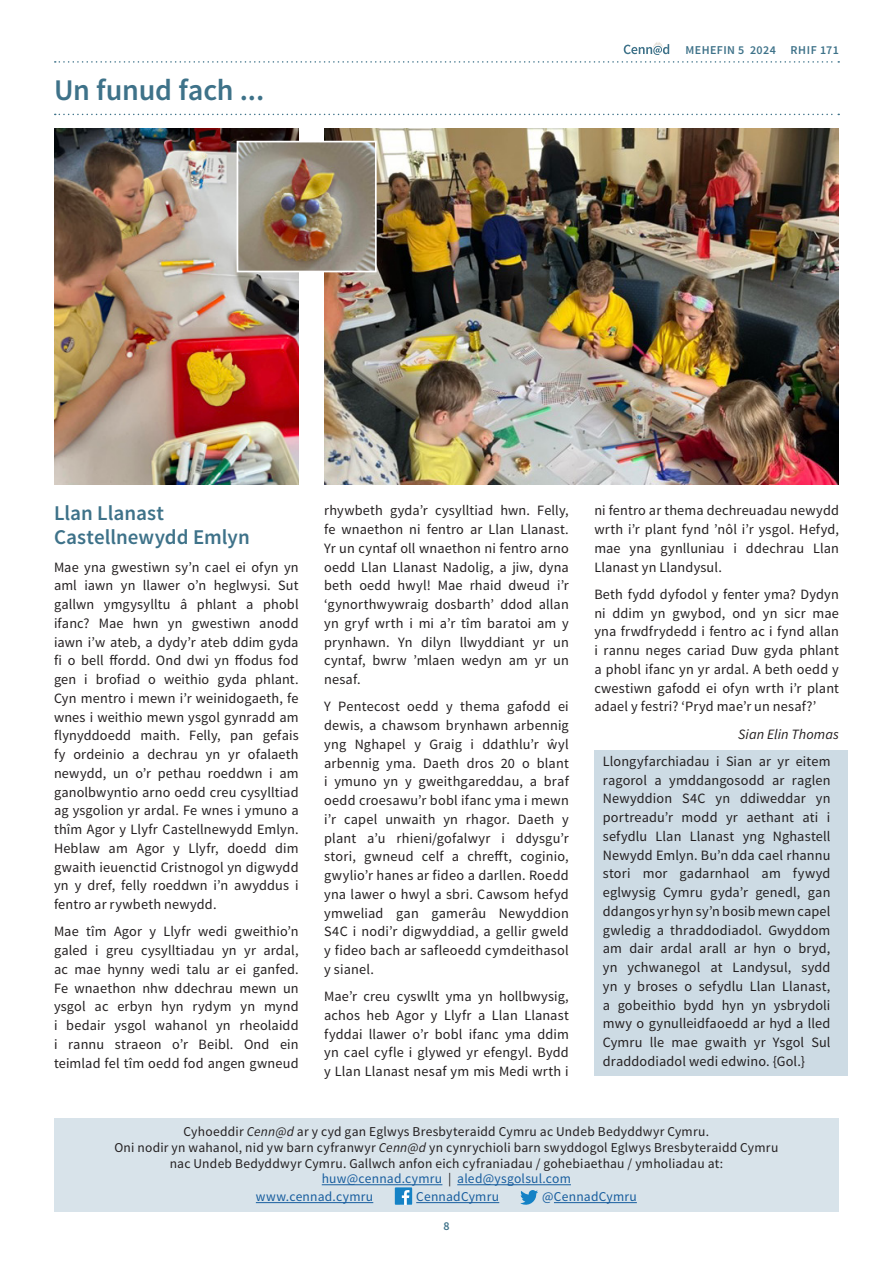
<style>
.page{position:relative;width:893px;height:1263px;background:#fff}
.page>*{position:absolute;margin:0;border:0;box-sizing:border-box;transform-origin:0 0}
.HEADER_1_-_BLUE{font:600 30px "Source Sans Pro";letter-spacing:-.005em;color:#3e7289}
.BODY_-_CENN_D{font:600 21px/24px "Source Sans Pro";color:#3e7289}
.BODY_-_CENN_D-2{font:14.25px/18.8px "Source Sans Pro";letter-spacing:.01em;color:#231f20;text-align:justify}
.SIGNATURE_-_ITALIC{font:italic 14.25px "Source Sans Pro";letter-spacing:.005em;color:#231f20}
.t1{font:13.5px/15.8px "Source Sans Pro";letter-spacing:.015em;color:#231f20;text-align:center}
.t2{font:13.5px "Source Sans Pro";letter-spacing:.015em;color:#175d9e}
.t3{font:600 12px "Source Sans Pro";letter-spacing:.035em;color:#3e7289}
.s1{font-style:italic}
.s2{color:#231f20}
</style>
<div class="page">
<svg style="left:624px;top:42px;width:45px;height:13px"></svg>
<svg style="left:55px;top:61px;width:784px;height:2px"></svg>
<div style="left:594px;top:750px;width:254px;height:326px;background:#cddbe4"></div>
<svg style="left:55px;top:114px;width:784px;height:1px"></svg>
<img style="left:54px;top:129px;width:245px;height:355px">
<img style="left:324px;top:129px;width:515px;height:355px">
<img style="left:240px;top:144px;width:134px;height:125px">
<div style="left:237px;top:141px;width:140px;height:131px;border:2px solid #fff"></div>
<div style="left:54px;top:1118px;width:785px;height:94px;background:#d8e3ea"></div>
<hr style="left:322px;top:1184px;width:120px;height:1px;background:#175d9e">
<hr style="left:457px;top:1184px;width:114px;height:1px;background:#175d9e">
<hr style="left:256px;top:1202px;width:117px;height:1px;background:#175d9e">
<hr style="left:416px;top:1202px;width:83px;height:1px;background:#175d9e">
<hr style="left:554px;top:1202px;width:83px;height:1px;background:#175d9e">
<svg style="left:395px;top:1187px;width:17px;height:18px"></svg>
<svg style="left:520px;top:1190px;width:18px;height:15px"></svg>
<p class="HEADER_1_-_BLUE" style="left:54px;top:71px;width:212px">Un funud fach ...</p>
<p class="t3" style="left:685px;top:42px;width:155px">MEHEFIN 5 2024 RHIF 171</p>
<p class="BODY_-_CENN_D" style="left:54px;top:502px;width:197px">Llan Llanast<br>Castellnewydd Emlyn</p>
<p class="BODY_-_CENN_D-2" style="left:54px;top:558px;width:246px">Mae yna gwestiwn sy’n cael ei ofyn yn aml iawn yn llawer o’n heglwysi. Sut gallwn ymgysylltu â phlant a phobl ifanc? Mae hwn yn gwestiwn anodd iawn i’w ateb, a dydy’r ateb ddim gyda fi o bell ffordd. Ond dwi yn ffodus fod gen i brofiad o weithio gyda phlant.<br>Cyn mentro i mewn i’r weinidogaeth, fe wnes i weithio mewn ysgol gynradd am flynyddoedd maith. Felly, pan gefais fy ordeinio a dechrau yn yr ofalaeth newydd, un o’r pethau roeddwn i am ganolbwyntio arno oedd creu cysylltiad ag ysgolion yr ardal. Fe wnes i ymuno a thîm Agor y Llyfr Castellnewydd Emlyn.<br>Heblaw am Agor y Llyfr, doedd dim gwaith ieuenctid Cristnogol yn digwydd yn y dref, felly roeddwn i’n awyddus i fentro ar rywbeth newydd.</p>
<p class="BODY_-_CENN_D-2" style="left:54px;top:922px;width:246px">Mae tîm Agor y Llyfr wedi gweithio’n galed i greu cysylltiadau yn yr ardal, ac mae hynny wedi talu ar ei ganfed.<br>Fe wnaethon nhw ddechrau mewn un ysgol ac erbyn hyn rydym yn mynd i bedair ysgol wahanol yn rheolaidd i rannu straeon o’r Beibl. Ond ein teimlad fel tîm oedd fod angen gwneud</p>
<p class="BODY_-_CENN_D-2" style="left:324px;top:501px;width:246px">rhywbeth gyda’r cysylltiad hwn. Felly, fe wnaethon ni fentro ar Llan Llanast.<br>Yr un cyntaf oll wnaethon ni fentro arno oedd Llan Llanast Nadolig, a jiw, dyna beth oedd hwyl! Mae rhaid dweud i’r ‘gynorthwywraig dosbarth’ ddod allan yn gryf wrth i mi a’r tîm baratoi am y prynhawn. Yn dilyn llwyddiant yr un cyntaf, bwrw ’mlaen wedyn am yr un nesaf.</p>
<p class="BODY_-_CENN_D-2" style="left:324px;top:697px;width:246px">Y Pentecost oedd y thema gafodd ei dewis, a chawsom brynhawn arbennig yng Nghapel y Graig i ddathlu’r ŵyl arbennig yma. Daeth dros 20 o blant i ymuno yn y gweithgareddau, a braf oedd croesawu’r bobl ifanc yma i mewn i’r capel unwaith yn rhagor. Daeth y plant a’u rhieni/gofalwyr i ddysgu’r stori, gwneud celf a chrefft, coginio, gwylio’r hanes ar fideo a darllen. Roedd yna lawer o hwyl a sbri. Cawsom hefyd ymweliad gan gamerâu Newyddion S4C i nodi’r digwyddiad, a gellir gweld y fideo bach ar safleoedd cymdeithasol y sianel.</p>
<p class="BODY_-_CENN_D-2" style="left:324px;top:987px;width:246px">Mae’r creu cyswllt yma yn hollbwysig, achos heb Agor y Llyfr a Llan Llanast fyddai llawer o’r bobl ifanc yma ddim yn cael cyfle i glywed yr efengyl. Bydd y Llan Llanast nesaf ym mis Medi wrth i</p>
<p class="BODY_-_CENN_D-2" style="left:594px;top:501px;width:246px">ni fentro ar thema dechreuadau newydd wrth i’r plant fynd ’nôl i’r ysgol. Hefyd, mae yna gynlluniau i ddechrau Llan Llanast yn Llandysul.</p>
<p class="BODY_-_CENN_D-2" style="left:594px;top:585px;width:246px">Beth fydd dyfodol y fenter yma? Dydyn ni ddim yn gwybod, ond yn sicr mae yna frwdfrydedd i fentro ac i fynd allan i rannu neges cariad Duw gyda phlant a phobl ifanc yn yr ardal. A beth oedd y cwestiwn gafodd ei ofyn wrth i’r plant adael y festri? ‘Pryd mae’r un nesaf?’</p>
<p class="SIGNATURE_-_ITALIC" style="left:738px;top:725px;width:102px">Sian Elin Thomas</p>
<p class="BODY_-_CENN_D-2" style="left:603px;top:752px;width:229px">Llongyfarchiadau i Sian ar yr eitem ragorol a ymddangosodd ar raglen Newyddion S4C yn ddiweddar yn portreadu’r modd yr aethant ati i sefydlu Llan Llanast yng Nghastell Newydd Emlyn. Bu’n dda cael rhannu stori mor gadarnhaol am fywyd eglwysig Cymru gyda’r genedl, gan ddangos yr hyn sy’n bosib mewn capel gwledig a thraddodiadol. Gwyddom am dair ardal arall ar hyn o bryd, yn ychwanegol at Landysul, sydd yn y broses o sefydlu Llan Llanast, a gobeithio bydd hyn yn ysbrydoli mwy o gynulleidfaoedd ar hyd a lled Cymru lle mae gwaith yr Ysgol Sul draddodiadol wedi edwino. {Gol.}</p>
<p class="t1" style="left:184px;top:1124px;width:527px">Cyhoeddir <span class="s1">Cenn@d</span> ar y cyd gan Eglwys Bresbyteraidd Cymru ac Undeb Bedyddwyr Cymru.</p>
<p class="t1" style="left:114px;top:1140px;width:665px">Oni nodir yn wahanol, nid yw barn cyfranwyr <span class="s1">Cenn@d</span> yn cynrychioli barn swyddogol Eglwys Bresbyteraidd Cymru nac Undeb Bedyddwyr Cymru. Gallwch anfon eich cyfraniadau / gohebiaethau / ymholiadau at:</p>
<p class="t2" style="left:322px;top:1170px;width:251px">huw@cennad.cymru <span class="s2">|</span> aled@ysgolsul.com</p>
<p class="t2" style="left:256px;top:1188px;width:119px">www.cennad.cymru</p>
<p class="t2" style="left:416px;top:1188px;width:84px">CennadCymru</p>
<p class="t2" style="left:542px;top:1188px;width:96px">@CennadCymru</p>
<p class="t3" style="left:443px;top:1218px;width:8px">8</p>
</div>
